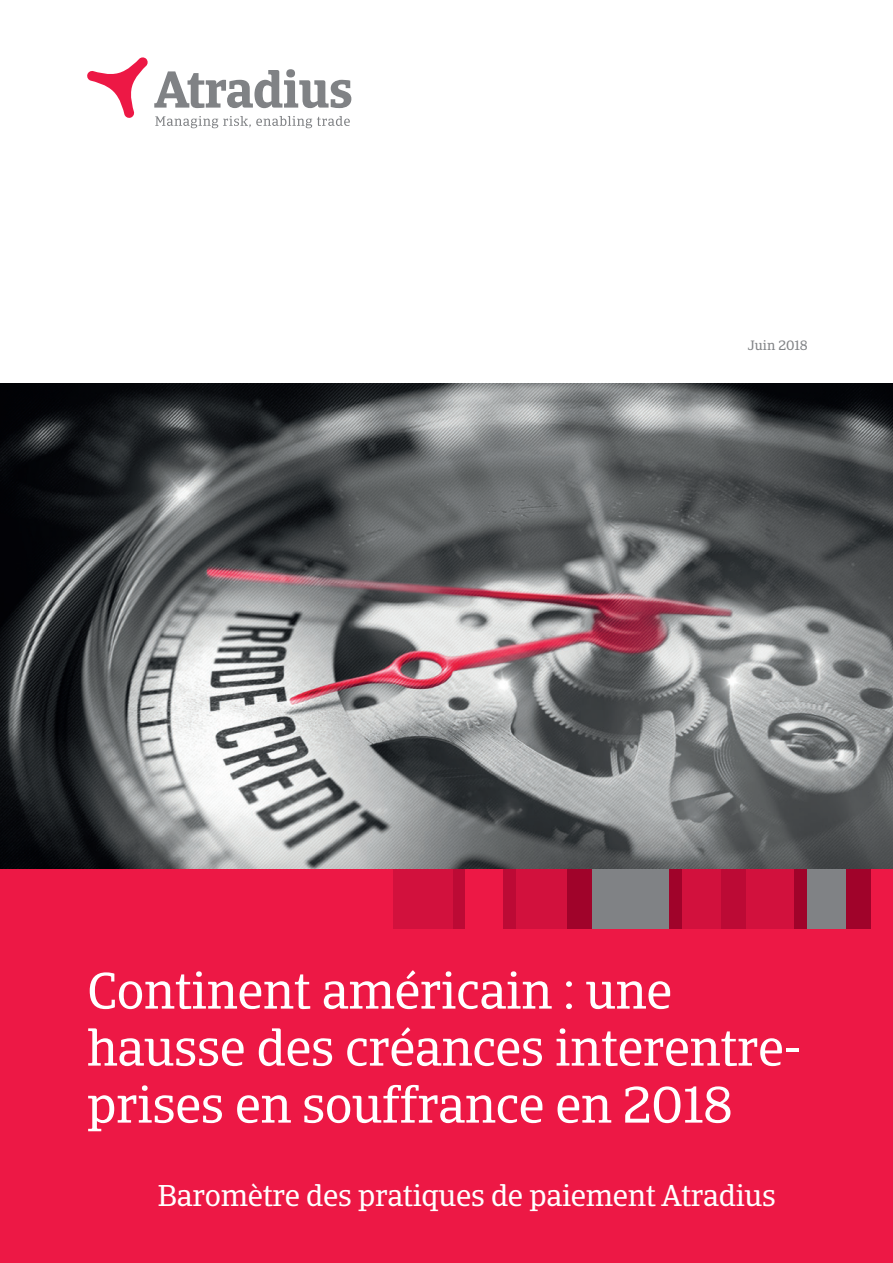
<style>
.page{position:relative;width:893px;height:1263px;background:#fff}
.page>*{position:absolute;margin:0;border:0;box-sizing:border-box;transform-origin:0 0}
.t1{font:51px/57px "Catalana";letter-spacing:-.01em;color:#fff}
.t2{font:30px "Catalana";letter-spacing:-.01em;color:#fff}
.t3{font:13.5px "Catalana";color:#808285}
</style>
<div class="page">
<div style="left:0;top:869px;width:893px;height:394px;background:#ed1845"></div>
<img style="left:0;top:384px;width:893px;height:485px">
<div style="left:452px;top:869px;width:13px;height:60px;background:#bc0a35"></div>
<div style="left:393px;top:869px;width:59px;height:60px;background:#d2113d"></div>
<div style="left:516px;top:869px;width:51px;height:60px;background:#d2113d"></div>
<div style="left:746px;top:869px;width:49px;height:60px;background:#d2113d"></div>
<div style="left:567px;top:869px;width:26px;height:60px;background:#a0032a"></div>
<div style="left:720px;top:869px;width:26px;height:60px;background:#bc0a35"></div>
<div style="left:846px;top:869px;width:25px;height:60px;background:#a0032a"></div>
<div style="left:503px;top:869px;width:13px;height:60px;background:#bc0a35"></div>
<div style="left:593px;top:869px;width:76px;height:60px;background:#808285"></div>
<div style="left:669px;top:869px;width:13px;height:60px;background:#a0032a"></div>
<div style="left:682px;top:869px;width:38px;height:60px;background:#d2113d"></div>
<div style="left:807px;top:869px;width:39px;height:60px;background:#808285"></div>
<div style="left:795px;top:869px;width:12px;height:60px;background:#a0032a"></div>
<svg style="left:154px;top:69px;width:197px;height:39px"></svg>
<svg style="left:87px;top:57px;width:61px;height:61px"></svg>
<svg style="left:155px;top:116px;width:195px;height:12px"></svg>
<p class="t3" style="left:748px;top:338px;width:61px">Juin 2018</p>
<p class="t1" style="left:87px;top:963px;width:717px">Continent américain : une hausse des créances interentre&shy;prises en souffrance en 2018</p>
<p class="t2" style="left:157px;top:1178px;width:620px">Baromètre des pratiques de paiement Atradius</p>
</div>
